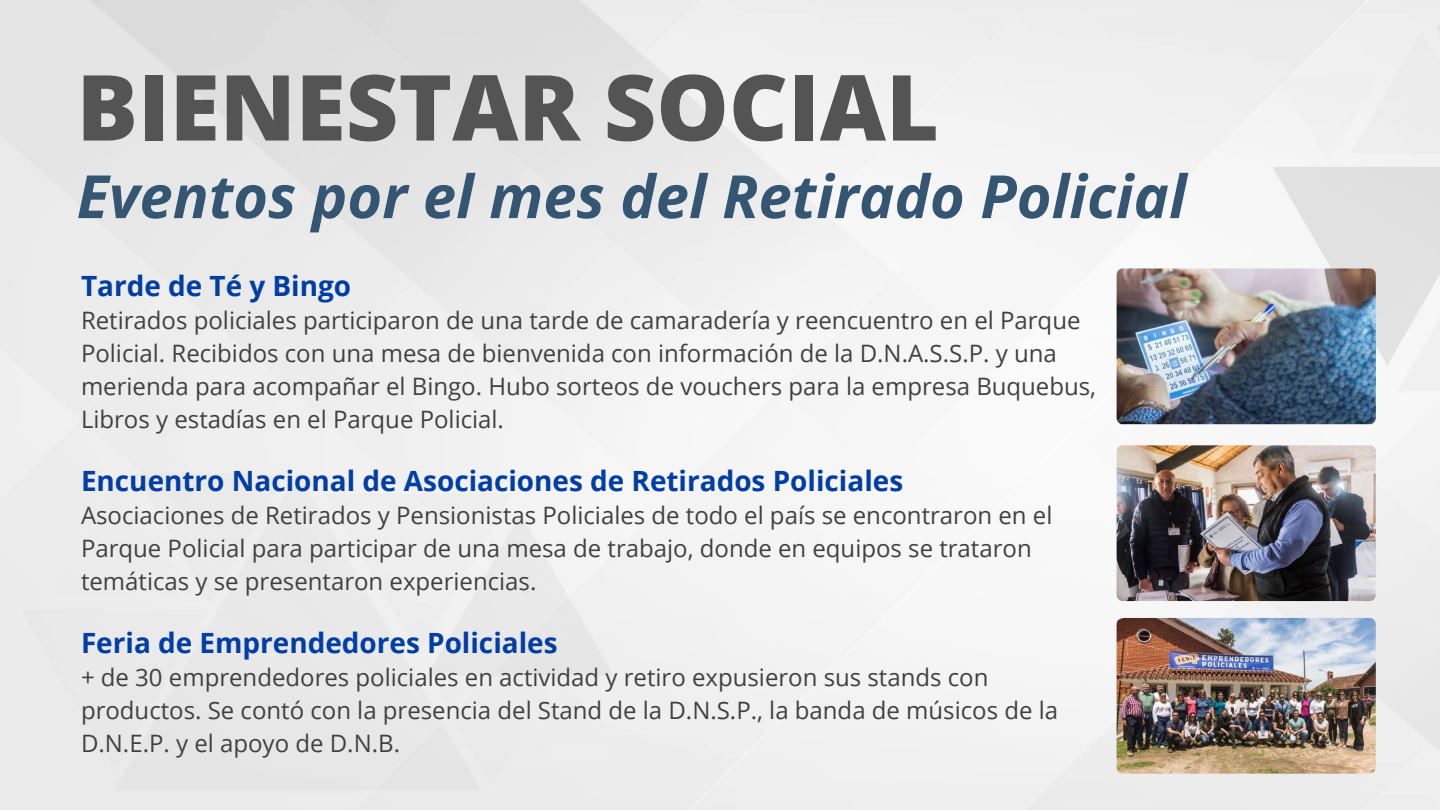
<style>
.page{position:relative;width:1440px;height:810px;background:#fff}
.page>*{position:absolute;margin:0;border:0;box-sizing:border-box;transform-origin:0 0}
.t1{font:800 91.1px "Open Sans";color:#545454}
.t2{font:italic 700 59.7px "Open Sans";color:#355672}
.t3{font:700 27.9px "Open Sans";color:#003da5}
.t4{font:24px/33px "Open Sans";color:#424141}
</style>
<div class="page">
<img style="left:0;top:0;width:1440px;height:810px">
<img style="left:1117px;top:269px;width:259px;height:155px;border-radius:6px">
<img style="left:1117px;top:445px;width:259px;height:156px;border-radius:6px">
<img style="left:1117px;top:618px;width:259px;height:156px;border-radius:6px">
<h1 class="t1" style="left:77px;top:43px;width:864px">BIENESTAR SOCIAL</h1>
<h2 class="t2" style="left:77px;top:154px;width:1112px">Eventos por el mes del Retirado Policial</h2>
<p class="t3" style="left:81px;top:266px;width:272px">Tarde de Té y Bingo</p>
<p class="t4" style="left:81px;top:304px;width:1017px">Retirados policiales participaron de una tarde de camaradería y reencuentro en el Parque Policial. Recibidos con una mesa de bienvenida con información de la D.N.A.S.S.P. y una merienda para acompañar el Bingo. Hubo sorteos de vouchers para la empresa Buquebus, Libros y estadías en el Parque Policial.</p>
<p class="t3" style="left:81px;top:461px;width:824px">Encuentro Nacional de Asociaciones de Retirados Policiales</p>
<p class="t4" style="left:81px;top:499px;width:973px">Asociaciones de Retirados y Pensionistas Policiales de todo el país se encontraron en el<br>Parque Policial para participar de una mesa de trabajo, donde en equipos se trataron temáticas y se presentaron experiencias.</p>
<p class="t3" style="left:81px;top:623px;width:478px">Feria de Emprendedores Policiales</p>
<p class="t4" style="left:81px;top:661px;width:979px">+ de 30 emprendedores policiales en actividad y retiro expusieron sus stands con productos. Se contó con la presencia del Stand de la D.N.S.P., la banda de músicos de la<br>D.N.E.P. y el apoyo de D.N.B.</p>
</div>
